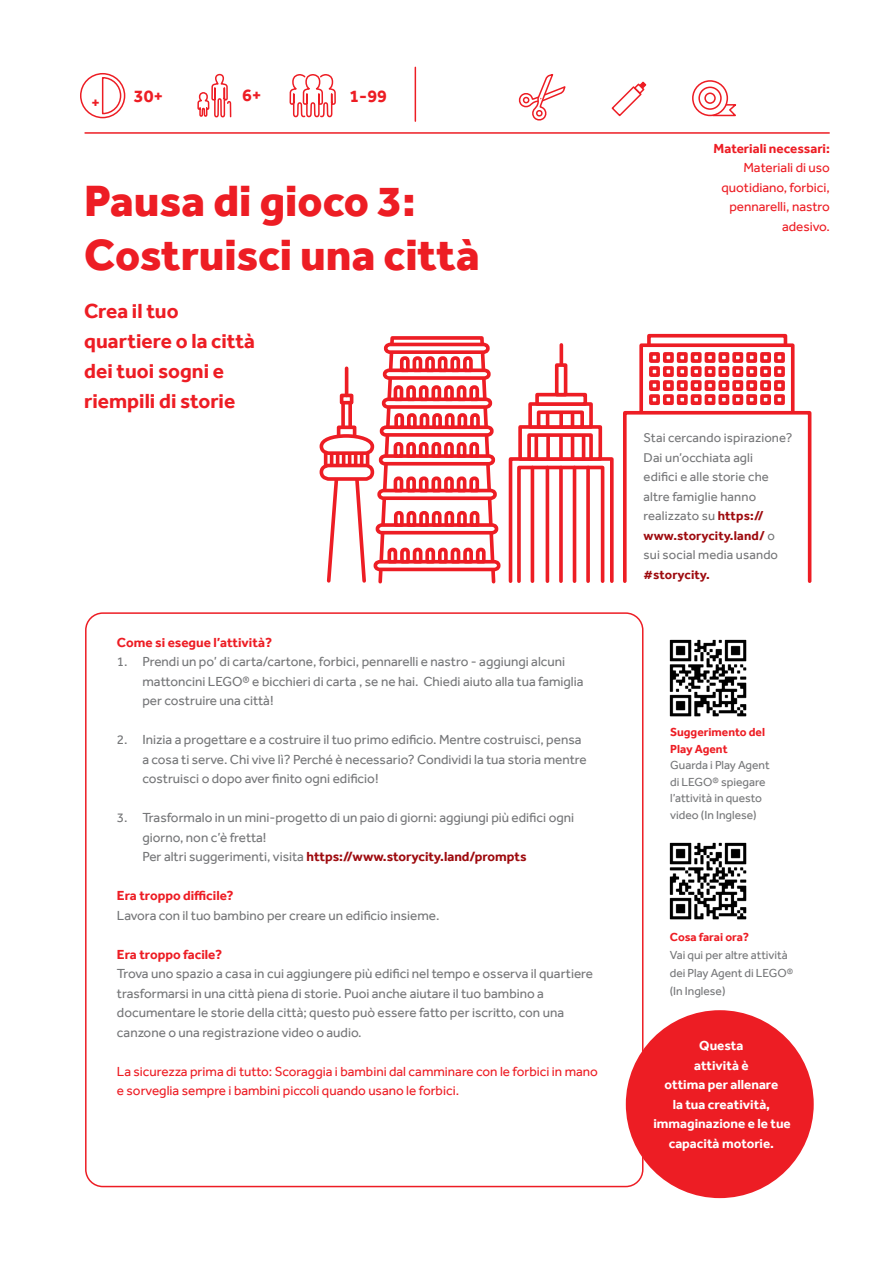
<style>
.page{position:relative;width:893px;height:1263px;background:#fff}
.page>*{position:absolute;margin:0;border:0;box-sizing:border-box;transform-origin:0 0}
.t1{font:800 45px/54px "Effra";color:#ed1d24}
.t2{font:700 21px/30px "Effra";color:#ed1d24}
.t3{font:700 18px "Effra";color:#ed1d24}
.t4{font:700 16.35px "Effra";color:#ed1d24}
.t5{font:13.5px/19.5px "Effra";color:#757678}
.t6{font:13.5px/19.5px "Effra";color:#ed1d24}
.t7{font:700 13.5px/19.5px "Effra";color:#fff;text-align:center}
.t8{font:700 13.5px "Effra";color:#ed1d24}
.t9{font:13.05px/19.5px "Effra";letter-spacing:.01em;color:#757678}
.t10{font:700 13.05px "Effra";letter-spacing:.005em;color:#9e0b0f}
.t11{font:12px/16.5px "Effra";color:#757678}
.t12{font:700 12px/16.5px "Effra";color:#ed1d24}
.s1{font-weight:700;color:#9e0b0f}
</style>
<div class="page">
<div style="left:647px;top:334px;width:140px;height:23px;background:#fff;border:4px solid #ed1d24"></div>
<div style="left:639px;top:343px;width:155px;height:90px;background:#fff;border:4px solid #ed1d24"></div>
<svg style="left:774px;top:352px;width:11px;height:11px"></svg>
<svg style="left:760px;top:352px;width:11px;height:11px"></svg>
<svg style="left:746px;top:352px;width:11px;height:11px"></svg>
<svg style="left:732px;top:352px;width:11px;height:11px"></svg>
<svg style="left:718px;top:352px;width:11px;height:11px"></svg>
<svg style="left:705px;top:352px;width:10px;height:11px"></svg>
<svg style="left:691px;top:352px;width:11px;height:11px"></svg>
<svg style="left:677px;top:352px;width:11px;height:11px"></svg>
<svg style="left:663px;top:352px;width:11px;height:11px"></svg>
<svg style="left:649px;top:352px;width:11px;height:11px"></svg>
<svg style="left:774px;top:366px;width:11px;height:11px"></svg>
<svg style="left:760px;top:366px;width:11px;height:11px"></svg>
<svg style="left:746px;top:366px;width:11px;height:11px"></svg>
<svg style="left:732px;top:366px;width:11px;height:11px"></svg>
<svg style="left:718px;top:366px;width:11px;height:11px"></svg>
<svg style="left:705px;top:366px;width:10px;height:11px"></svg>
<svg style="left:691px;top:366px;width:11px;height:11px"></svg>
<svg style="left:677px;top:366px;width:11px;height:11px"></svg>
<svg style="left:663px;top:366px;width:11px;height:11px"></svg>
<svg style="left:649px;top:366px;width:11px;height:11px"></svg>
<svg style="left:774px;top:380px;width:11px;height:11px"></svg>
<svg style="left:760px;top:380px;width:11px;height:11px"></svg>
<svg style="left:746px;top:380px;width:11px;height:11px"></svg>
<svg style="left:732px;top:380px;width:11px;height:11px"></svg>
<svg style="left:718px;top:380px;width:11px;height:11px"></svg>
<svg style="left:705px;top:380px;width:10px;height:11px"></svg>
<svg style="left:691px;top:380px;width:11px;height:11px"></svg>
<svg style="left:677px;top:380px;width:11px;height:11px"></svg>
<svg style="left:663px;top:380px;width:11px;height:11px"></svg>
<svg style="left:649px;top:380px;width:11px;height:11px"></svg>
<svg style="left:774px;top:394px;width:11px;height:11px"></svg>
<svg style="left:760px;top:394px;width:11px;height:11px"></svg>
<svg style="left:746px;top:394px;width:11px;height:11px"></svg>
<svg style="left:732px;top:394px;width:11px;height:11px"></svg>
<svg style="left:718px;top:394px;width:11px;height:11px"></svg>
<svg style="left:705px;top:394px;width:10px;height:11px"></svg>
<svg style="left:691px;top:394px;width:11px;height:11px"></svg>
<svg style="left:677px;top:394px;width:11px;height:11px"></svg>
<svg style="left:663px;top:394px;width:11px;height:11px"></svg>
<svg style="left:649px;top:394px;width:11px;height:11px"></svg>
<hr style="left:85px;top:132px;width:744px;height:2px;background:#ed1d24">
<div style="left:626px;top:1010px;width:188px;height:188px;background:#ed1d24;border-radius:50%"></div>
<svg style="left:559px;top:345px;width:4px;height:18px"></svg>
<div style="left:509px;top:457px;width:105px;height:126px;background:#fff;border:4px solid #ed1d24"></div>
<div style="left:518px;top:425px;width:84px;height:36px;background:#fff;border:4px solid #ed1d24"></div>
<div style="left:528px;top:402px;width:65px;height:27px;background:#fff;border:4px solid #ed1d24"></div>
<div style="left:535px;top:393px;width:52px;height:13px;background:#fff;border:4px solid #ed1d24"></div>
<svg style="left:555px;top:363px;width:12px;height:33px"></svg>
<div style="left:527px;top:433px;width:66px;height:28px;background:#fff;border:4px solid #ed1d24"></div>
<div style="left:537px;top:410px;width:47px;height:19px;background:#fff;border:4px solid #ed1d24"></div>
<svg style="left:586px;top:471px;width:4px;height:107px"></svg>
<hr style="left:573px;top:467px;width:3px;height:114px;background:#ed1d24">
<svg style="left:559px;top:471px;width:4px;height:107px"></svg>
<hr style="left:546px;top:467px;width:3px;height:114px;background:#ed1d24">
<hr style="left:531px;top:467px;width:3px;height:114px;background:#ed1d24">
<svg style="left:534px;top:437px;width:4px;height:22px"></svg>
<svg style="left:546px;top:437px;width:4px;height:22px"></svg>
<svg style="left:559px;top:437px;width:4px;height:22px"></svg>
<hr style="left:571px;top:437px;width:3px;height:22px;background:#ed1d24">
<hr style="left:582px;top:437px;width:3px;height:22px;background:#ed1d24">
<hr style="left:546px;top:413px;width:3px;height:14px;background:#ed1d24">
<svg style="left:559px;top:413px;width:4px;height:14px"></svg>
<hr style="left:571px;top:413px;width:3px;height:14px;background:#ed1d24">
<div style="left:376px;top:523px;width:122px;height:12px;border:4px solid #ed1d24;border-radius:4px"></div>
<div style="left:374px;top:560px;width:126px;height:11px;border:4px solid #ed1d24;border-radius:4px"></div>
<div style="left:623px;top:411px;width:188px;height:172px;background:#fff;border:4px solid #ed1d24"></div>
<div style="left:517px;top:466px;width:87px;height:117px;border:4px solid #ed1d24"></div>
<img style="left:669px;top:842px;width:78px;height:78px">
<img style="left:669px;top:639px;width:78px;height:78px">
<div style="left:80px;top:73px;width:45px;height:45px;border:2px solid #ed1d24;border-radius:50%"></div>
<svg style="left:288px;top:66px;width:209px;height:518px"></svg>
<svg style="left:196px;top:73px;width:36px;height:61px"></svg>
<svg style="left:101px;top:76px;width:21px;height:39px"></svg>
<svg style="left:611px;top:81px;width:36px;height:36px"></svg>
<svg style="left:518px;top:75px;width:48px;height:46px"></svg>
<svg style="left:711px;top:103px;width:26px;height:14px"></svg>
<svg style="left:693px;top:81px;width:34px;height:34px"></svg>
<div style="left:692px;top:80px;width:36px;height:36px;border:2px solid #ed1d24;border-radius:50%"></div>
<svg style="left:699px;top:87px;width:22px;height:22px"></svg>
<div style="left:698px;top:87px;width:24px;height:23px;border:2px solid #ed1d24;border-radius:50%"></div>
<div style="left:705px;top:93px;width:10px;height:10px;background:#fff;border-radius:50%"></div>
<div style="left:704px;top:92px;width:12px;height:12px;border:2px solid #ed1d24;border-radius:50%"></div>
<p class="t4" style="left:91px;top:93px;width:10px">+</p>
<h3 class="t3" style="left:134px;top:85px;width:31px">30+</h3>
<h3 class="t3" style="left:242px;top:84px;width:21px">6+</h3>
<h3 class="t3" style="left:349px;top:85px;width:39px">1-99</h3>
<h1 class="t1" style="left:84px;top:174px;width:397px">Pausa di gioco 3:<br>Costruisci una città</h1>
<h2 class="t2" style="left:84px;top:296px;width:172px">Crea il tuo quartiere o la città dei tuoi sogni e riempili di storie</h2>
<p class="t8" style="left:117px;top:634px;width:157px">Come si esegue l’attività?</p>
<p class="t5" style="left:142px;top:652px;width:443px;text-indent:-26px">1. Prendi un po’ di carta/cartone, forbici, pennarelli e nastro - aggiungi alcuni mattoncini LEGO® e bicchieri di carta , se ne hai. Chiedi aiuto alla tua famiglia per costruire una città!</p>
<p class="t5" style="left:142px;top:730px;width:446px;text-indent:-26px">2. Inizia a progettare e a costruire il tuo primo edificio. Mentre costruisci, pensa a cosa ti serve. Chi vive lì? Perché è necessario? Condividi la tua storia mentre costruisci o dopo aver finito ogni edificio!</p>
<p class="t5" style="left:142px;top:808px;width:433px;text-indent:-26px">3. Trasformalo in un mini-progetto di un paio di giorni: aggiungi più edifici ogni giorno, non c’è fretta!<br>Per altri suggerimenti, visita <span class="s1">https://www.storycity.land/prompts</span></p>
<p class="t8" style="left:117px;top:888px;width:118px">Era troppo difficile?</p>
<p class="t5" style="left:117px;top:905px;width:324px">Lavora con il tuo bambino per creare un edificio insieme.</p>
<p class="t8" style="left:117px;top:946px;width:107px">Era troppo facile?</p>
<p class="t5" style="left:117px;top:964px;width:478px">Trova uno spazio a casa in cui aggiungere più edifici nel tempo e osserva il quartiere trasformarsi in una città piena di storie. Puoi anche aiutare il tuo bambino a documentare le storie della città; questo può essere fatto per iscritto, con una canzone o una registrazione video o audio.</p>
<p class="t6" style="left:117px;top:1061px;width:483px">La sicurezza prima di tutto: Scoraggia i bambini dal camminare con le forbici in mano e sorveglia sempre i bambini piccoli quando usano le forbici.</p>
<p class="t8" style="left:714px;top:140px;width:118px">Materiali necessari:</p>
<p class="t6" style="left:721px;top:158px;width:110px;text-align:right">Materiali di uso quotidiano, forbici, pennarelli, nastro adesivo.</p>
<p class="t9" style="left:644px;top:428px;width:150px">Stai cercando ispirazione?<br>Dai un’occhiata agli<br>edifici e alle storie che altre famiglie hanno realizzato su <span class="s1">https:// www.storycity.land/</span> o sui social media usando</p>
<p class="t10" style="left:644px;top:567px;width:68px">#storycity.</p>
<p class="t12" style="left:670px;top:724px;width:96px">Suggerimento del<br>Play Agent</p>
<p class="t11" style="left:670px;top:757px;width:101px">Guarda i Play Agent di LEGO® spiegare l’attività in questo video (In Inglese)</p>
<p class="t12" style="left:670px;top:928px;width:81px">Cosa farai ora?</p>
<p class="t11" style="left:670px;top:946px;width:125px;line-height:18px">Vai qui per altre attività dei Play Agent di LEGO® (In Inglese)</p>
<p class="t7" style="left:653px;top:1036px;width:139px">Questa<br>attività è<br>ottima per allenare<br>la tua creatività, immaginazione e le tue capacità motorie.</p>
</div>
